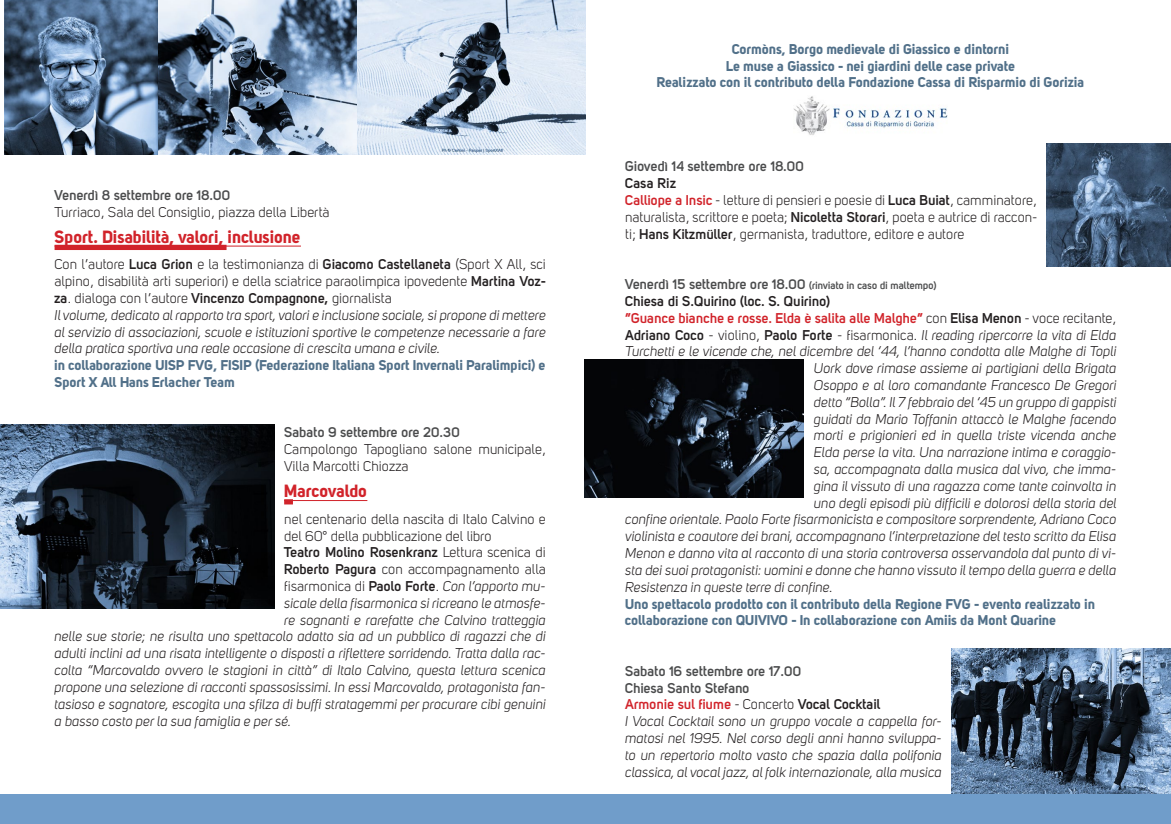
<style>
.page{position:relative;width:1171px;height:824px;background:#fff}
.page>*{position:absolute;margin:0;border:0;box-sizing:border-box;transform-origin:0 0}
.t1{font:17.5px "Uni Sans Bold";color:#d1232a}
.t2{font:italic 14px/16.8px "Uni Sans";letter-spacing:.005em;color:#231f20;text-align:justify}
.t3{font:14px/16.8px "Uni Sans Book";letter-spacing:.005em;color:#231f20;text-align:justify}
.t4{font:14px/16.8px "Uni Sans Bold";color:#517089}
.t5{font:700 14px/16.8px "Uni Sans Semi";color:#4b4c4d}
.t6{font:700 14px/16.8px "Uni Sans Semi";letter-spacing:.005em;color:#d1232a}
.t7{font:700 14px "Uni Sans Semi";letter-spacing:.005em;color:#231f20}
.s1{font-family:"Uni Sans Semi";font-weight:700}
.s2{font-family:"Uni Sans Book";font-weight:400}
.s3{font-family:"Uni Sans Book";font-style:normal}
.s4{font-family:"Uni Sans Semi";font-weight:700;font-style:normal}
.s5{font-family:"Uni Sans Semi";font-weight:700;color:#d1232a}
.s6{color:#4b4c4d}
.s7{font-size:10.5px;color:#4b4c4d}
.s8{color:#231f20}
.s9{font-family:"Uni Sans Book";font-weight:400;color:#231f20}
.s10{color:#d1232a}
</style>
<div class="page">
<div style="left:0;top:794px;width:1171px;height:29px;background:#709dca"></div>
<div style="left:55px;top:245px;width:171px;height:5px;background:#d1232a"></div>
<hr style="left:55px;top:245px;width:246px;height:1px;background:#d1232a">
<div style="left:284px;top:499px;width:9px;height:5px;background:#d1232a"></div>
<hr style="left:284px;top:500px;width:83px;height:1px;background:#d1232a">
<img style="left:5px;top:0;width:580px;height:154px">
<img style="left:0;top:424px;width:274px;height:184px">
<img style="left:1047px;top:144px;width:124px;height:122px">
<img style="left:584px;top:360px;width:220px;height:138px">
<img style="left:951px;top:648px;width:220px;height:145px">
<img style="left:794px;top:96px;width:154px;height:39px">
<p class="t5" style="left:55px;top:186px;width:177px">Venerdì 8 settembre ore 18.00</p>
<p class="t3" style="left:55px;top:203px;width:277px">Turriaco, Sala del Consiglio, piazza della Libertà</p>
<p class="t1" style="left:55px;top:225px;width:248px">Sport. Disabilità, valori, inclusione</p>
<p class="t3" style="left:55px;top:256px;width:493px">Con l’autore <span class="s1">Luca Grion</span> e la testimonianza di <span class="s1">Giacomo Castellaneta</span> (Sport X All, sci alpino, disabilità arti superiori) e della sciatrice paraolimpica ipovedente <span class="s1">Martina Voz&shy;za</span>. dialoga con l’autore <span class="s1">Vincenzo Compagnone,</span> giornalista</p>
<p class="t2" style="left:55px;top:306px;width:493px">Il volume, dedicato al rapporto tra sport, valori e inclusione sociale, si propone di mettere al servizio di associazioni, scuole e istituzioni sportive le competenze necessarie a fare della pratica sportiva una reale occasione di crescita umana e civile.</p>
<p class="t4" style="left:55px;top:356px;width:493px">in collaborazione UISP FVG, FISIP (Federazione Italiana Sport Invernali Paralimpici) e<br>Sport X All Hans Erlacher Team</p>
<p class="t5" style="left:284px;top:424px;width:177px">Sabato 9 settembre ore 20.30</p>
<p class="t3" style="left:284px;top:441px;width:263px">Campolongo Tapogliano salone municipale,<br>Villa Marcotti Chiozza</p>
<p class="t1" style="left:284px;top:480px;width:85px">Marcovaldo</p>
<p class="t3" style="left:284px;top:510px;width:263px">nel centenario della nascita di Italo Calvino e del 60° della pubblicazione del libro</p>
<p class="t7" style="left:284px;top:544px;width:263px">Teatro Molino Rosenkranz <span class="s2">Lettura scenica di</span></p>
<p class="t3" style="left:284px;top:561px;width:263px"><span class="s1">Roberto Pagura</span> con accompagnamento alla</p>
<p class="t2" style="left:284px;top:577px;width:263px"><span class="s3">fisarmonica di</span> <span class="s4">Paolo Forte</span><span class="s3">.</span> Con l’apporto mu-</p>
<p class="t2" style="left:284px;top:594px;width:263px">sicale della fisarmonica si ricreano le atmosfe-</p>
<p class="t2" style="left:284px;top:611px;width:263px">re sognanti e rarefatte che Calvino tratteggia</p>
<p class="t2" style="left:55px;top:628px;width:493px">nelle sue storie; ne risulta uno spettacolo adatto sia ad un pubblico di ragazzi che di</p>
<p class="t2" style="left:55px;top:645px;width:493px">adulti inclini ad una risata intelligente o disposti a riflettere sorridendo. Tratta dalla rac-</p>
<p class="t2" style="left:55px;top:661px;width:493px">colta “Marcovaldo ovvero le stagioni in città” di Italo Calvino, questa lettura scenica</p>
<p class="t2" style="left:55px;top:678px;width:493px">propone una selezione di racconti spassosissimi. In essi Marcovaldo, protagonista fan-</p>
<p class="t2" style="left:55px;top:695px;width:493px">tasioso e sognatore, escogita una sfilza di buffi stratagemmi per procurare cibi genuini</p>
<p class="t2" style="left:55px;top:712px;width:238px">a basso costo per la sua famiglia e per sé.</p>
<p class="t4" style="left:657px;top:40px;width:429px;text-align:center">Cormòns, Borgo medievale di Giassico e dintorni<br>Le muse a Giassico - nei giardini delle case private<br>Realizzato con il contributo della Fondazione Cassa di Risparmio di Gorizia</p>
<p class="t5" style="left:625px;top:158px;width:180px">Giovedì 14 settembre ore 18.00</p>
<p class="t7" style="left:625px;top:175px;width:52px">Casa Riz</p>
<p class="t3" style="left:625px;top:192px;width:413px"><span class="s5">Calliope a Insic</span> - letture di pensieri e poesie di <span class="s1">Luca Buiat</span>, camminatore, naturalista, scrittore e poeta; <span class="s1">Nicoletta Storari</span>, poeta e autrice di raccon&shy;ti; <span class="s1">Hans Kitzmüller</span>, germanista, traduttore, editore e autore</p>
<p class="t6" style="left:625px;top:275px;width:493px"><span class="s6">Venerdì 15 settembre ore 18.00</span> <span class="s7">(rinviato in caso di maltempo)<br></span><span class="s8">Chiesa di S.Quirino (loc. S. Quirino)<br></span>”Guance bianche e rosse. Elda è salita alle Malghe” <span class="s9">con</span> <span class="s8">Elisa Menon</span> <span class="s9">- voce recitante,</span></p>
<p class="t2" style="left:625px;top:326px;width:493px"><span class="s4">Adriano Coco</span> <span class="s3">- violino,</span> <span class="s4">Paolo Forte</span> <span class="s3">- fisarmonica.</span> Il reading ripercorre la vita di Elda</p>
<p class="t2" style="left:625px;top:343px;width:493px">Turchetti e le vicende che, nel dicembre del ‘44, l’hanno condotta alle Malghe di Topli</p>
<p class="t2" style="left:814px;top:360px;width:304px">Uork dove rimase assieme ai partigiani della Brigata</p>
<p class="t2" style="left:814px;top:377px;width:304px">Osoppo e al loro comandante Francesco De Gregori</p>
<p class="t2" style="left:814px;top:393px;width:304px">detto “Bolla”. Il 7 febbraio del ‘45 un gruppo di gappisti</p>
<p class="t2" style="left:814px;top:410px;width:304px">guidati da Mario Toffanin attaccò le Malghe facendo</p>
<p class="t2" style="left:814px;top:427px;width:304px">morti e prigionieri ed in quella triste vicenda anche</p>
<p class="t2" style="left:814px;top:444px;width:304px">Elda perse la vita. Una narrazione intima e coraggio-</p>
<p class="t2" style="left:814px;top:461px;width:304px">sa, accompagnata dalla musica dal vivo, che imma-</p>
<p class="t2" style="left:814px;top:477px;width:304px">gina il vissuto di una ragazza come tante coinvolta in</p>
<p class="t2" style="left:814px;top:494px;width:304px">uno degli episodi più difficili e dolorosi della storia del</p>
<p class="t2" style="left:625px;top:511px;width:493px">confine orientale. Paolo Forte fisarmonicista e compositore sorprendente, Adriano Coco</p>
<p class="t2" style="left:625px;top:528px;width:493px">violinista e coautore dei brani, accompagnano l’interpretazione del testo scritto da Elisa</p>
<p class="t2" style="left:625px;top:545px;width:493px">Menon e danno vita al racconto di una storia controversa osservandola dal punto di vi-</p>
<p class="t2" style="left:625px;top:561px;width:493px">sta dei suoi protagonisti: uomini e donne che hanno vissuto il tempo della guerra e della</p>
<p class="t2" style="left:625px;top:578px;width:209px">Resistenza in queste terre di confine.</p>
<p class="t4" style="left:625px;top:595px;width:472px">Uno spettacolo prodotto con il contributo della Regione FVG - evento realizzato in collaborazione con QUIVIVO - In collaborazione con Amiis da Mont Quarine</p>
<p class="t5" style="left:625px;top:662px;width:257px">Sabato 16 settembre ore 17.00<br>Chiesa Santo Stefano<br><span class="s10">Armonie sul fiume</span> <span class="s9">- Concerto</span> <span class="s8">Vocal Cocktail</span></p>
<p class="t2" style="left:625px;top:713px;width:318px">I Vocal Cocktail sono un gruppo vocale a cappella for&shy;matosi nel 1995. Nel corso degli anni hanno sviluppa&shy;to un repertorio molto vasto che spazia dalla polifonia classica, al vocal jazz, al folk internazionale, alla musica</p>
</div>
